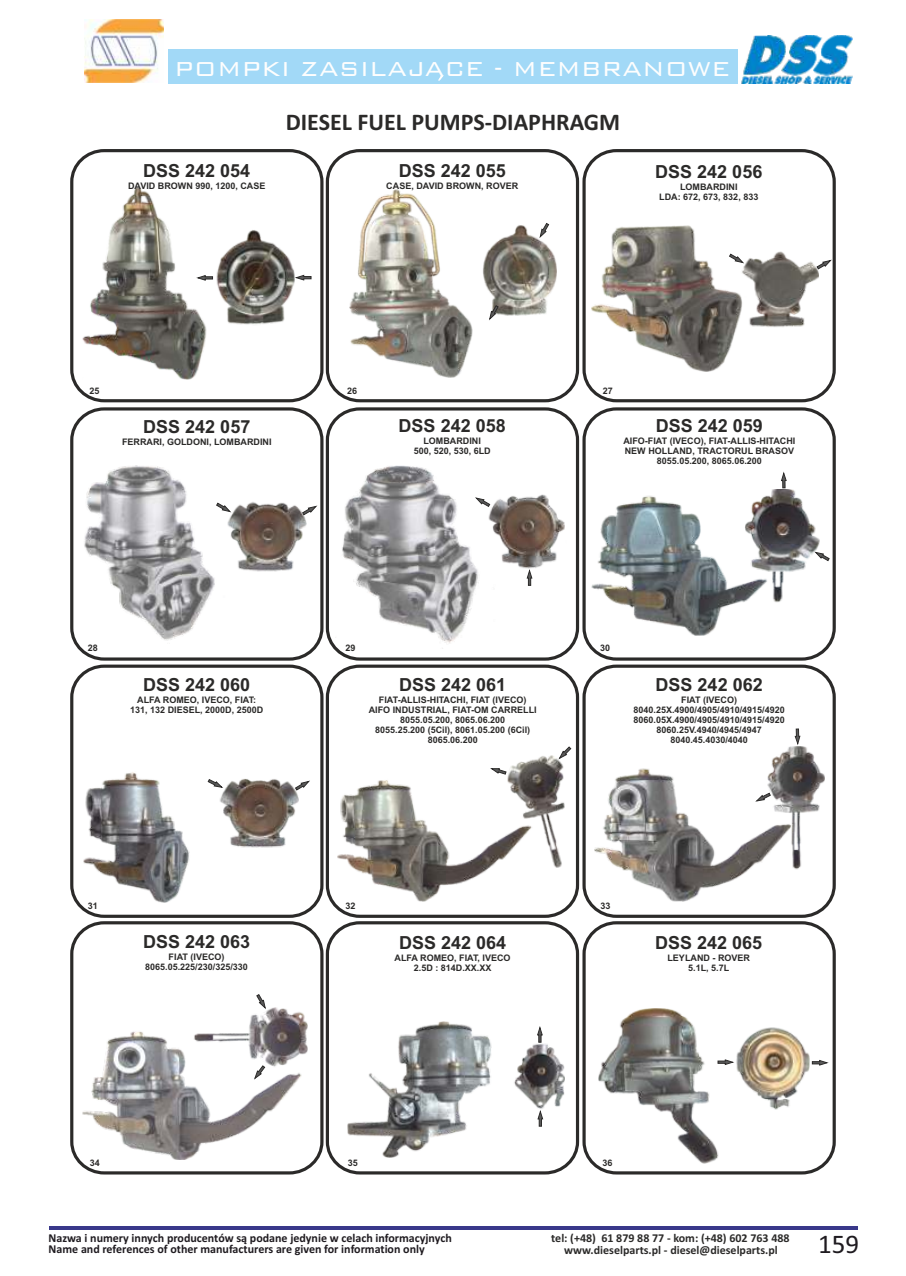
<style>
.page{position:relative;width:906px;height:1276px;background:#fff}
.page>*{position:absolute;margin:0;border:0;box-sizing:border-box;transform-origin:0 0}
.t1{font:300 27px "Bank Gothic BT";color:#fefefe}
.t2{font:27px "Calibri";color:#1f1b20}
.t3{font:700 24px "Calibri";color:#2b2a29}
.t4{font:700 18px "Arial";color:#2b2a29}
.t5{font:700 12.15px/11.1px "Calibri";color:#1f1b20}
.t6{font:700 12px/10.9px "Calibri";color:#2b2a29;text-align:center}
.t7{font:700 9px/10.1px "Arial";color:#2b2a29;text-align:center}
</style>
<div class="page">
<div style="left:70px;top:921px;width:253px;height:253px;border:3px solid #2b2a29;border-radius:32px"></div>
<div style="left:582px;top:921px;width:254px;height:253px;border:3px solid #2b2a29;border-radius:32px"></div>
<div style="left:326px;top:921px;width:253px;height:253px;border:3px solid #2b2a29;border-radius:32px"></div>
<div style="left:70px;top:664px;width:253px;height:254px;border:3px solid #2b2a29;border-radius:32px"></div>
<div style="left:582px;top:664px;width:254px;height:254px;border:3px solid #2b2a29;border-radius:32px"></div>
<div style="left:326px;top:664px;width:253px;height:254px;border:3px solid #2b2a29;border-radius:32px"></div>
<div style="left:70px;top:407px;width:253px;height:253px;border:3px solid #2b2a29;border-radius:32px"></div>
<div style="left:582px;top:407px;width:254px;height:253px;border:3px solid #2b2a29;border-radius:32px"></div>
<div style="left:326px;top:407px;width:253px;height:253px;border:3px solid #2b2a29;border-radius:32px"></div>
<div style="left:70px;top:149px;width:253px;height:253px;border:3px solid #2b2a29;border-radius:32px"></div>
<div style="left:582px;top:149px;width:254px;height:253px;border:3px solid #2b2a29;border-radius:32px"></div>
<div style="left:326px;top:149px;width:253px;height:253px;border:3px solid #2b2a29;border-radius:32px"></div>
<img style="left:82px;top:187px;width:212px;height:191px">
<img style="left:350px;top:190px;width:207px;height:188px">
<img style="left:591px;top:225px;width:227px;height:146px">
<img style="left:82px;top:378px;width:224px;height:263px">
<img style="left:336px;top:465px;width:229px;height:183px">
<img style="left:591px;top:490px;width:228px;height:145px">
<img style="left:83px;top:772px;width:215px;height:130px">
<img style="left:338px;top:756px;width:226px;height:145px">
<img style="left:595px;top:746px;width:229px;height:156px">
<img style="left:82px;top:1007px;width:225px;height:152px">
<img style="left:347px;top:1021px;width:217px;height:136px">
<img style="left:598px;top:1009px;width:211px;height:154px">
<svg style="left:794px;top:728px;width:7px;height:17px"></svg>
<svg style="left:253px;top:1064px;width:13px;height:16px"></svg>
<svg style="left:207px;top:778px;width:17px;height:10px"></svg>
<svg style="left:754px;top:792px;width:17px;height:10px"></svg>
<svg style="left:256px;top:994px;width:11px;height:16px"></svg>
<svg style="left:294px;top:780px;width:16px;height:11px"></svg>
<svg style="left:488px;top:304px;width:11px;height:17px"></svg>
<svg style="left:539px;top:222px;width:11px;height:17px"></svg>
<svg style="left:728px;top:253px;width:17px;height:11px"></svg>
<svg style="left:816px;top:259px;width:17px;height:11px"></svg>
<svg style="left:293px;top:274px;width:19px;height:7px"></svg>
<svg style="left:195px;top:274px;width:18px;height:7px"></svg>
<svg style="left:215px;top:502px;width:17px;height:11px"></svg>
<svg style="left:301px;top:505px;width:17px;height:11px"></svg>
<svg style="left:526px;top:568px;width:7px;height:18px"></svg>
<svg style="left:474px;top:497px;width:17px;height:10px"></svg>
<svg style="left:813px;top:551px;width:17px;height:11px"></svg>
<svg style="left:781px;top:471px;width:6px;height:18px"></svg>
<svg style="left:557px;top:746px;width:15px;height:14px"></svg>
<svg style="left:489px;top:768px;width:18px;height:7px"></svg>
<svg style="left:811px;top:1060px;width:18px;height:6px"></svg>
<svg style="left:717px;top:1058px;width:18px;height:7px"></svg>
<svg style="left:536px;top:1024px;width:7px;height:19px"></svg>
<svg style="left:537px;top:1108px;width:7px;height:19px"></svg>
<hr style="left:49px;top:1226px;width:808px;height:3px;background:#39388a">
<div style="left:168px;top:49px;width:570px;height:35px;background:#a2d9f7"></div>
<img style="left:741px;top:36px;width:111px;height:47px">
<img style="left:85px;top:20px;width:78px;height:62px">
<svg style="left:438px;top:76px;width:5px;height:4px"></svg>
<h1 class="t1" style="left:174px;top:55px;width:557px">POMPKI ZASILAJACE - MEMBRANOWE</h1>
<h3 class="t4" style="left:143px;top:164px;width:109px">DSS 242 054</h3>
<p class="t7" style="left:128px;top:182px;width:139px">DAVID BROWN 990, 1200, CASE</p>
<h2 class="t3" style="left:286px;top:112px;width:336px">DIESEL FUEL PUMPS-DIAPHRAGM</h2>
<h3 class="t4" style="left:399px;top:163px;width:109px">DSS 242 055</h3>
<p class="t7" style="left:386px;top:181px;width:133px">CASE, DAVID BROWN, ROVER</p>
<h3 class="t4" style="left:655px;top:165px;width:109px">DSS 242 056</h3>
<p class="t7" style="left:659px;top:182px;width:101px">LOMBARDINI<br>LDA: 672, 673, 832, 833</p>
<p class="t7" style="left:89px;top:386px;width:12px">25</p>
<h3 class="t4" style="left:143px;top:420px;width:109px">DSS 242 057</h3>
<p class="t7" style="left:122px;top:438px;width:151px">FERRARI, GOLDONI, LOMBARDINI</p>
<p class="t7" style="left:347px;top:386px;width:12px">26</p>
<p class="t7" style="left:603px;top:386px;width:12px">27</p>
<h3 class="t4" style="left:399px;top:419px;width:109px">DSS 242 058</h3>
<p class="t7" style="left:414px;top:437px;width:79px">LOMBARDINI<br>500, 520, 530, 6LD</p>
<h3 class="t4" style="left:656px;top:419px;width:109px">DSS 242 059</h3>
<p class="t7" style="left:623px;top:437px;width:173px">AIFO-FIAT (IVECO), FIAT-ALLIS-HITACHI<br>NEW HOLLAND, TRACTORUL BRASOV<br>8055.05.200, 8065.06.200</p>
<p class="t7" style="left:88px;top:643px;width:12px">28</p>
<p class="t7" style="left:345px;top:643px;width:12px">29</p>
<p class="t7" style="left:600px;top:643px;width:12px">30</p>
<h3 class="t4" style="left:143px;top:678px;width:109px">DSS 242 060</h3>
<p class="t7" style="left:130px;top:696px;width:135px">ALFA ROMEO, IVECO, FIAT:<br>131, 132 DIESEL, 2000D, 2500D</p>
<h3 class="t4" style="left:399px;top:677px;width:109px">DSS 242 061</h3>
<p class="t7" style="left:369px;top:695px;width:169px">FIAT-ALLIS-HITACHI, FIAT (IVECO)<br>AIFO INDUSTRIAL, FIAT-OM CARRELLI<br>8055.05.200, 8065.06.200<br>8055.25.200 (5Cil), 8061.05.200 (6Cil)<br>8065.06.200</p>
<h3 class="t4" style="left:655px;top:678px;width:109px">DSS 242 062</h3>
<p class="t7" style="left:633px;top:696px;width:153px">FIAT (IVECO)<br>8040.25X.4900/4905/4910/4915/4920<br>8060.05X.4900/4905/4910/4915/4920<br>8060.25V.4940/4945/4947<br>8040.45.4030/4040</p>
<p class="t7" style="left:88px;top:901px;width:12px">31</p>
<h3 class="t4" style="left:143px;top:935px;width:109px">DSS 242 063</h3>
<p class="t7" style="left:145px;top:952px;width:104px">FIAT (IVECO)<br>8065.05.225/230/325/330</p>
<p class="t7" style="left:345px;top:901px;width:12px">32</p>
<p class="t7" style="left:600px;top:901px;width:12px">33</p>
<h3 class="t4" style="left:399px;top:935px;width:109px">DSS 242 064</h3>
<p class="t7" style="left:394px;top:953px;width:118px">ALFA ROMEO, FIAT, IVECO<br>2.5D : 814D.XX.XX</p>
<h3 class="t4" style="left:655px;top:935px;width:109px">DSS 242 065</h3>
<p class="t7" style="left:667px;top:953px;width:84px">LEYLAND - ROVER<br>5.1L, 5.7L</p>
<p class="t7" style="left:90px;top:1159px;width:12px">34</p>
<p class="t7" style="left:348px;top:1159px;width:12px">35</p>
<p class="t7" style="left:602px;top:1159px;width:12px">36</p>
<h3 class="t5" style="left:49px;top:1233px;width:405px">Nazwa i numery innych producentów są podane jedynie w celach informacyjnych<br>Name and references of other manufacturers are given for information only</h3>
<h3 class="t6" style="left:551px;top:1234px;width:240px">tel: (+48) 61 879 88 77 - kom: (+48) 602 763 488 www.dieselparts.pl - diesel@dieselparts.pl</h3>
<h1 class="t2" style="left:818px;top:1232px;width:43px">159</h1>
</div>
